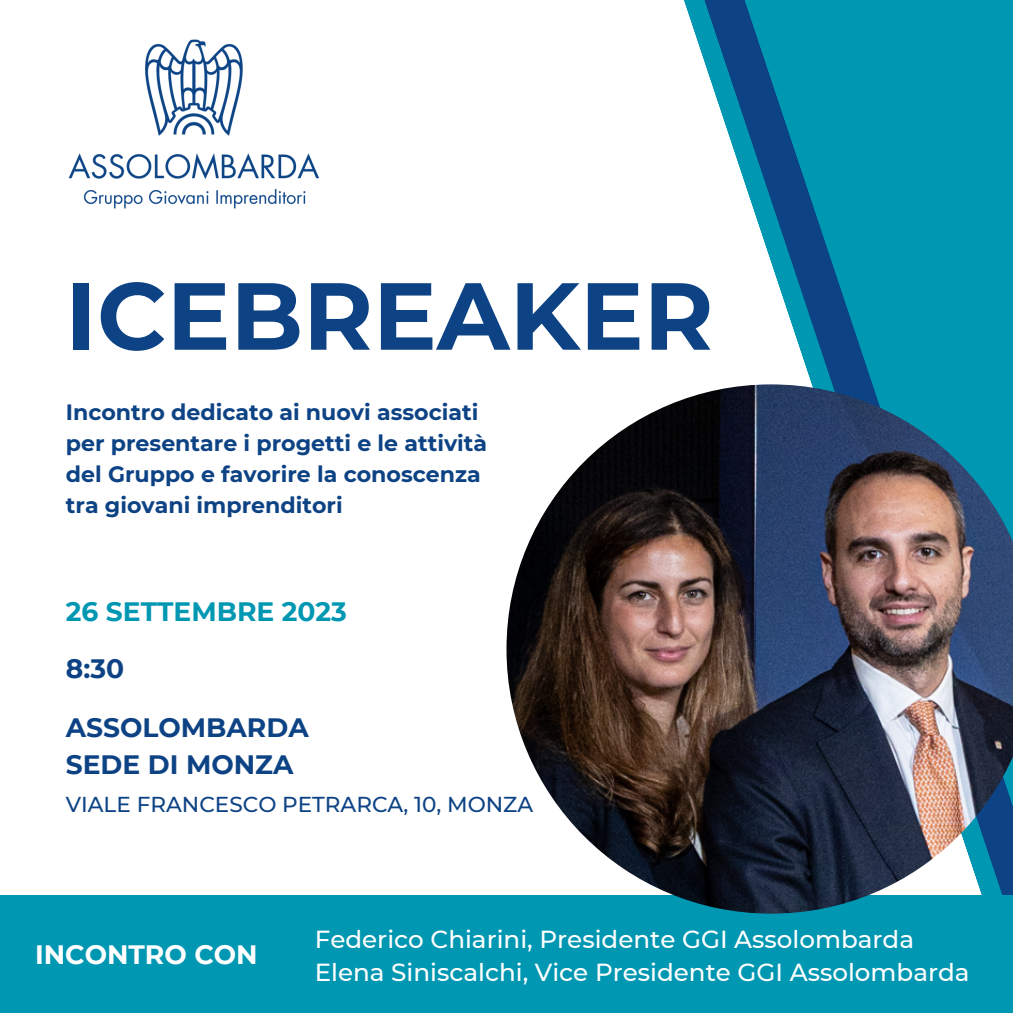
<style>
.page{position:relative;width:1013px;height:1013px;background:#fff}
.page>*{position:absolute;margin:0;border:0;box-sizing:border-box;transform-origin:0 0}
.t1{font:700 95px "Montserrat";color:#0d4384}
.t2{font:700 26.5px "Montserrat";color:#0d4384}
.t3{font:700 26.5px "Montserrat";color:#0097b2}
.t4{font:700 26.5px "Montserrat";color:#fff}
.t5{font:500 24.62px "Montserrat";color:#fff}
.t6{font:700 22.12px/31px "Montserrat";color:#0d4384}
.t7{font:500 21.5px "Montserrat";color:#0d4384}
</style>
<div class="page">
<svg style="left:684px;top:0;width:328px;height:384px;fill:#0097b2"></svg>
<div style="left:0;top:895px;width:1012px;height:117px;background:#0097b2"></div>
<img style="left:506px;top:384px;width:506px;height:529px">
<img style="left:68px;top:39px;width:251px;height:170px">
<p class="t1" style="left:66px;top:258px;width:649px">ICEBREAKER</p>
<p class="t6" style="left:66px;top:397px;width:423px">Incontro dedicato ai nuovi associati per presentare i progetti e le attività del Gruppo e favorire la conoscenza tra giovani imprenditori</p>
<p class="t3" style="left:66px;top:595px;width:282px">26 SETTEMBRE 2023</p>
<p class="t2" style="left:66px;top:652px;width:60px">8:30</p>
<p class="t2" style="left:66px;top:711px;width:244px">ASSOLOMBARDA</p>
<p class="t2" style="left:66px;top:748px;width:229px">SEDE DI MONZA</p>
<p class="t7" style="left:66px;top:791px;width:469px">VIALE FRANCESCO PETRARCA, 10, MONZA</p>
<p class="t4" style="left:35px;top:938px;width:224px">INCONTRO CON</p>
<p class="t5" style="left:315px;top:923px;width:601px">Federico Chiarini, Presidente GGI Assolombarda</p>
<p class="t5" style="left:315px;top:957px;width:656px">Elena Siniscalchi, Vice Presidente GGI Assolombarda</p>
</div>
